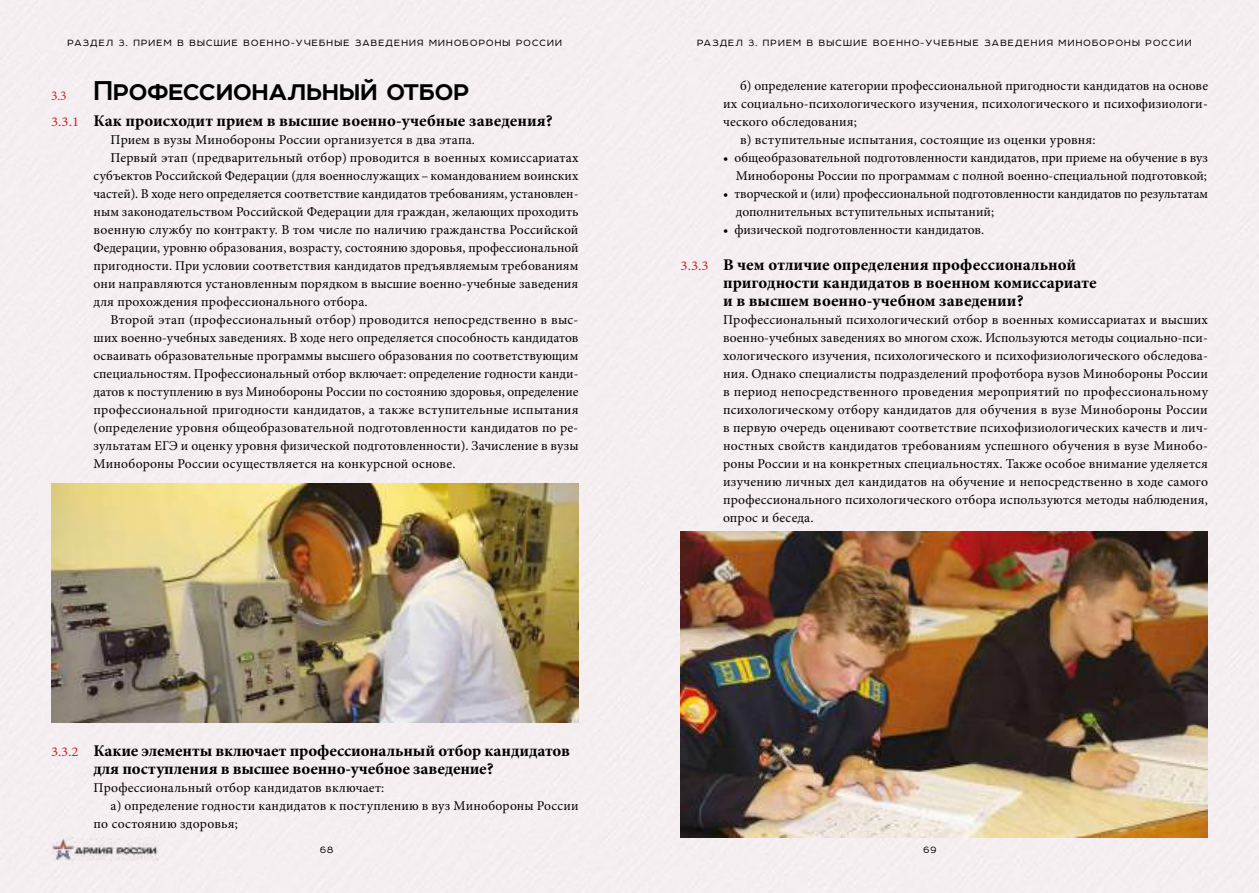
<style>
.page{position:relative;width:1259px;height:893px;background:#f5eef1}
.page>*{position:absolute;margin:0;border:0;box-sizing:border-box;transform-origin:0 0}
.t1{font:700 31.5px "Room";letter-spacing:-.01em;color:#000}
.t2{font:700 condensed 16.5px/18px "Minion Pro";color:#000;scale:1.1 1}
.t3{font:13.5px/18px "Minion Pro";letter-spacing:.005em;color:#000;text-align:right}
.t4{font:13.5px "Minion Pro";color:#d22329}
.t5{font:10.5px "Room";letter-spacing:.12em;color:#000}
.s1{font-weight:400;font-stretch:normal;font-size:13.5px;color:#d22329}
</style>
<div class="page">
<img style="left:52px;top:837px;width:106px;height:24px">
<img style="left:51px;top:483px;width:527px;height:239px">
<img style="left:680px;top:531px;width:528px;height:306px">
<p class="t5" style="left:68px;top:37px;width:496px">РАЗДЕЛ 3. ПРИЕМ В ВЫСШИЕ ВОЕННО-УЧЕБНЫЕ ЗАВЕДЕНИЯ МИНОБОРОНЫ РОССИИ</p>
<p class="t5" style="left:697px;top:37px;width:496px">РАЗДЕЛ 3. ПРИЕМ В ВЫСШИЕ ВОЕННО-УЧЕБНЫЕ ЗАВЕДЕНИЯ МИНОБОРОНЫ РОССИИ</p>
<h1 class="t1" style="left:94px;top:73px;width:377px">Профессиональный отбор</h1>
<p class="t2" style="left:51px;top:112px;width:458px"><span class="s1">3.3.1</span> Как происходит прием в высшие военно-учебные заведения?</p>
<p class="t3" style="left:111px;top:131px;width:366px">Прием в вузы Минобороны России организуется в два этапа.</p>
<p class="t3" style="left:111px;top:149px;width:469px">Первый этап (предварительный отбор) проводится в военных комиссариатах</p>
<p class="t3" style="left:94px;top:167px;width:486px">субъектов Российской Федерации (для военнослужащих – командованием воинских</p>
<p class="t3" style="left:94px;top:185px;width:486px">частей). В ходе него определяется соответствие кандидатов требованиям, установлен-</p>
<p class="t3" style="left:94px;top:203px;width:486px">ным законодательством Российской Федерации для граждан, желающих проходить</p>
<p class="t3" style="left:94px;top:221px;width:486px">военную службу по контракту. В том числе по наличию гражданства Российской</p>
<p class="t3" style="left:94px;top:239px;width:486px">Федерации, уровню образования, возрасту, состоянию здоровья, профессиональной</p>
<p class="t3" style="left:94px;top:257px;width:486px">пригодности. При условии соответствия кандидатов предъявляемым требованиям</p>
<p class="t3" style="left:94px;top:275px;width:486px">они направляются установленным порядком в высшие военно-учебные заведения</p>
<p class="t3" style="left:94px;top:293px;width:275px">для прохождения профессионального отбора.</p>
<p class="t3" style="left:111px;top:311px;width:469px">Второй этап (профессиональный отбор) проводится непосредственно в выс-</p>
<p class="t3" style="left:94px;top:329px;width:486px">ших военно-учебных заведениях. В ходе него определяется способность кандидатов</p>
<p class="t3" style="left:94px;top:347px;width:486px">осваивать образовательные программы высшего образования по соответствующим</p>
<p class="t3" style="left:94px;top:365px;width:486px">специальностям. Профессиональный отбор включает: определение годности канди-</p>
<p class="t3" style="left:94px;top:383px;width:486px">датов к поступлению в вуз Минобороны России по состоянию здоровья, определение</p>
<p class="t3" style="left:94px;top:401px;width:486px">профессиональной пригодности кандидатов, а также вступительные испытания</p>
<p class="t3" style="left:94px;top:419px;width:486px">(определение уровня общеобразовательной подготовленности кандидатов по ре-</p>
<p class="t3" style="left:94px;top:437px;width:486px">зультатам ЕГЭ и оценку уровня физической подготовленности). Зачисление в вузы</p>
<p class="t3" style="left:94px;top:455px;width:363px">Минобороны России осуществляется на конкурсной основе.</p>
<p class="t4" style="left:51px;top:87px;width:17px">3.3</p>
<p class="t2" style="left:94px;top:742px;width:434px;text-indent:-43px"><span class="s1">3.3.2</span> Какие элементы включает профессиональный отбор кандидатов для поступления в высшее военно-учебное заведение?</p>
<p class="t3" style="left:94px;top:779px;width:292px">Профессиональный отбор кандидатов включает:</p>
<p class="t3" style="left:111px;top:797px;width:469px">а) определение годности кандидатов к поступлению в вуз Минобороны России</p>
<p class="t3" style="left:94px;top:815px;width:146px">по состоянию здоровья;</p>
<p class="t3" style="left:740px;top:77px;width:469px">б) определение категории профессиональной пригодности кандидатов на основе</p>
<p class="t3" style="left:723px;top:95px;width:486px">их социально-психологического изучения, психологического и психофизиологи-</p>
<p class="t3" style="left:723px;top:113px;width:135px">ческого обследования;</p>
<p class="t3" style="left:740px;top:131px;width:357px">в) вступительные испытания, состоящие из оценки уровня:</p>
<p class="t3" style="left:723px;top:149px;width:486px">• общеобразовательной подготовленности кандидатов, при приеме на обучение в вуз<br>Минобороны России по программам с полной военно-специальной подготовкой;</p>
<p class="t3" style="left:736px;top:185px;width:474px;text-align:left;text-indent:-13px">• творческой и (или) профессиональной подготовленности кандидатов по результатам дополнительных вступительных испытаний;</p>
<p class="t3" style="left:723px;top:221px;width:263px">• физической подготовленности кандидатов.</p>
<p class="t2" style="left:723px;top:256px;width:341px;text-indent:-43px"><span class="s1">3.3.3</span> В чем отличие определения профессиональной пригодности кандидатов в военном комиссариате и в высшем военно-учебном заведении?</p>
<p class="t3" style="left:723px;top:311px;width:486px;text-align:justify">Профессиональный психологический отбор в военных комиссариатах и высших военно-учебных заведениях во многом схож. Используются методы социально-пси&shy;хологического изучения, психологического и психофизиологического обследова&shy;ния. Однако специалисты подразделений профотбора вузов Минобороны России в период непосредственного проведения мероприятий по профессиональному психологическому отбору кандидатов для обучения в вузе Минобороны России в первую очередь оценивают соответствие психофизиологических качеств и лич&shy;ностных свойств кандидатов требованиям успешного обучения в вузе Минобо&shy;роны России и на конкретных специальностях. Также особое внимание уделяется изучению личных дел кандидатов на обучение и непосредственно в ходе самого профессионального психологического отбора используются методы наблюдения, опрос и беседа.</p>
<p class="t5" style="left:320px;top:844px;width:15px">68</p>
<p class="t5" style="left:923px;top:844px;width:14px">69</p>
</div>
